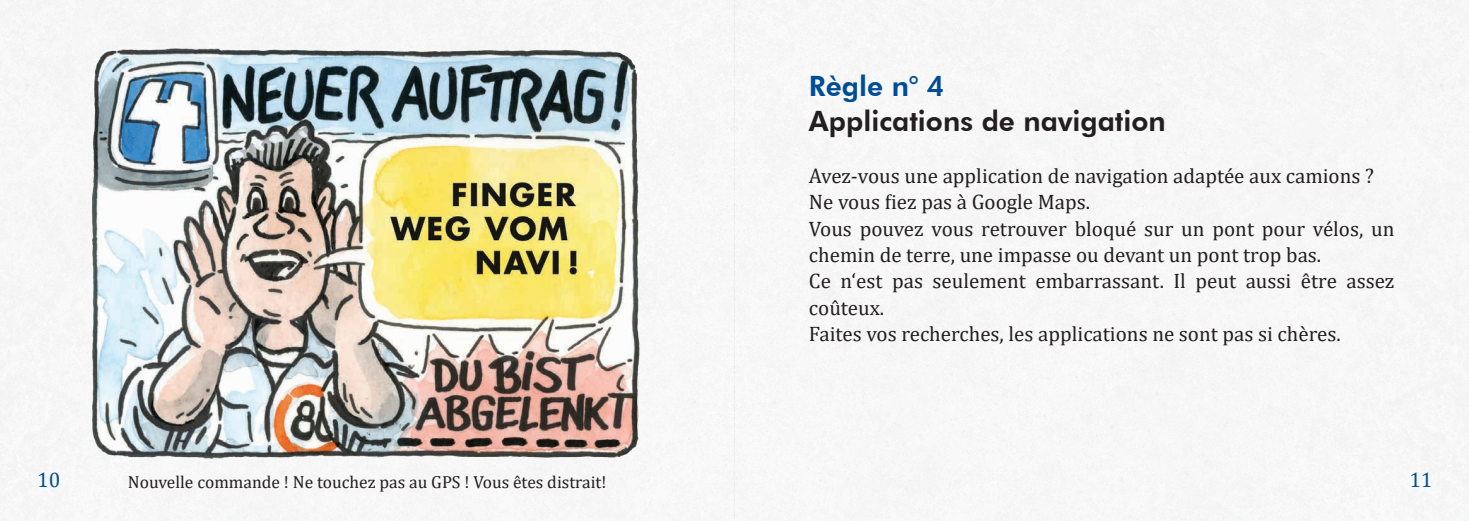
<style>
.page{position:relative;width:1469px;height:521px;background:#fff}
.page>*{position:absolute;margin:0;border:0;box-sizing:border-box;transform-origin:0 0}
.t1{font:800 28px "Futura BT";color:#231f20}
.t2{font:800 28px "Futura BT";color:#014d95}
.t3{font:21px/26.2px "Cambria";color:#231f20}
.t4{font:21px "Cambria";color:#014d95}
.t5{font:17.5px "Cambria";color:#231f20}
</style>
<div class="page">
<img style="left:0;top:0;width:1468px;height:521px">
<img style="left:93px;top:49px;width:549px;height:413px">
<h1 class="t2" style="left:809px;top:69px;width:137px">Règle n° 4</h1>
<h1 class="t1" style="left:809px;top:104px;width:358px">Applications de navigation</h1>
<p class="t3" style="left:809px;top:163px;width:587px">Avez-vous une application de navigation adaptée aux camions ?<br>Ne vous fiez pas à Google Maps.<br>Vous pouvez vous retrouver bloqué sur un pont pour vélos, un chemin de terre, une impasse ou devant un pont trop bas.<br>Ce n‘est pas seulement embarrassant. Il peut aussi être assez coûteux.<br>Faites vos recherches, les applications ne sont pas si chères.</p>
<p class="t4" style="left:37px;top:467px;width:25px">10</p>
<p class="t4" style="left:1409px;top:467px;width:25px">11</p>
<p class="t5" style="left:128px;top:471px;width:480px">Nouvelle commande ! Ne touchez pas au GPS ! Vous êtes distrait!</p>
</div>
